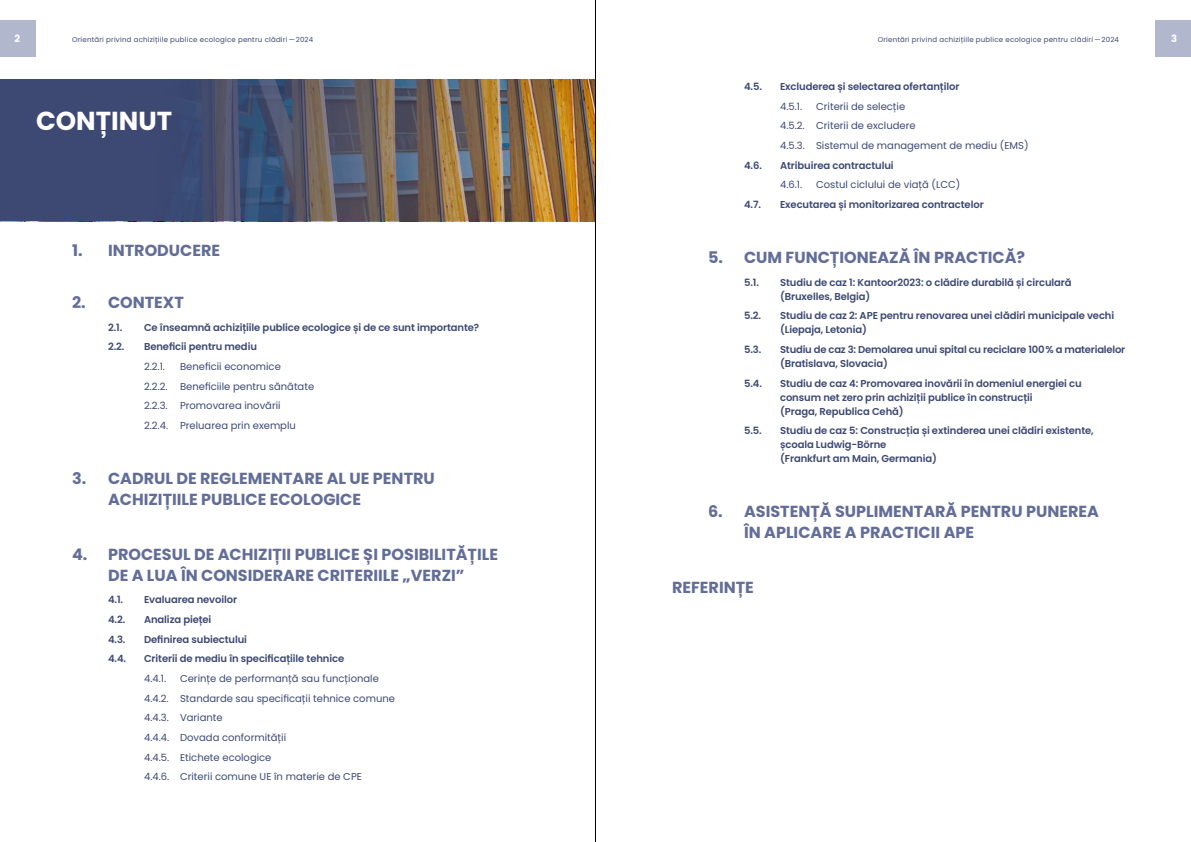
<style>
.page{position:relative;width:1191px;height:842px;background:#fff}
.page>*{position:absolute;margin:0;border:0;box-sizing:border-box;transform-origin:0 0}
.t1{font:700 26px "Poppins";color:#fff}
.t2{font:700 16px/21px "Poppins";color:#636e98}
.t3{font:600 10px/14px "Poppins";letter-spacing:-.01em;color:#3d4973}
.t4{font:10px/19.7px "Poppins";color:#3d4973}
.t5{font:700 10px "Poppins";color:#fff}
.t6{font:7px "Poppins";letter-spacing:.03em;color:#3d4973}
</style>
<div class="page">
<img style="left:0;top:80px;width:595px;height:141px">
<div style="left:0;top:20px;width:36px;height:36px;background:#b1b7cc"></div>
<div style="left:1155px;top:20px;width:36px;height:36px;background:#b1b7cc"></div>
<hr style="left:595px;top:0;width:1px;height:842px;background:#000">
<p class="t5" style="left:15px;top:33px;width:7px">2</p>
<p class="t6" style="left:72px;top:35px;width:243px">Orientări privind achizițiile publice ecologice pentru clădiri —2024</p>
<p class="t6" style="left:877px;top:35px;width:243px">Orientări privind achizițiile publice ecologice pentru clădiri —2024</p>
<p class="t5" style="left:1171px;top:33px;width:8px">3</p>
<h1 class="t1" style="left:36px;top:105px;width:138px">CONȚINUT</h1>
<h2 class="t2" style="left:72px;top:240px;width:150px">1. INTRODUCERE</h2>
<h2 class="t2" style="left:72px;top:292px;width:113px">2. CONTEXT</h2>
<p class="t3" style="left:108px;top:320px;width:16px">2.1.</p>
<p class="t3" style="left:144px;top:320px;width:337px">Ce înseamnă achizițiile publice ecologice și de ce sunt importante?</p>
<p class="t3" style="left:108px;top:340px;width:18px">2.2.</p>
<p class="t3" style="left:144px;top:340px;width:114px">Beneficii pentru mediu</p>
<p class="t4" style="left:144px;top:357px;width:22px">2.2.1.</p>
<p class="t4" style="left:144px;top:357px;width:172px;text-indent:36px">Beneficii economice<br>2.2.2. Beneficiile pentru sănătate<br>2.2.3. Promovarea inovării<br>2.2.4. Preluarea prin exemplu</p>
<h2 class="t2" style="left:108px;top:468px;width:328px;text-indent:-36px">3. CADRUL DE REGLEMENTARE AL UE PENTRU<br>ACHIZIȚIILE PUBLICE ECOLOGICE</h2>
<h2 class="t2" style="left:72px;top:544px;width:427px;text-align:center">4. PROCESUL DE ACHIZIȚII PUBLICE ȘI POSIBILITĂȚILE<br>DE A LUA ÎN CONSIDERARE CRITERIILE „VERZI”</h2>
<p class="t3" style="left:108px;top:593px;width:17px">4.1.</p>
<p class="t3" style="left:144px;top:593px;width:95px">Evaluarea nevoilor</p>
<p class="t3" style="left:108px;top:613px;width:19px">4.2.</p>
<p class="t3" style="left:144px;top:613px;width:69px">Analiza pieței</p>
<p class="t3" style="left:108px;top:632px;width:19px">4.3.</p>
<p class="t3" style="left:144px;top:632px;width:104px">Definirea subiectului</p>
<p class="t3" style="left:108px;top:652px;width:20px">4.4.</p>
<p class="t3" style="left:144px;top:652px;width:202px">Criterii de mediu în specificațiile tehnice</p>
<p class="t4" style="left:144px;top:669px;width:24px">4.4.1.</p>
<p class="t4" style="left:144px;top:669px;width:252px;text-indent:36px">Cerințe de performanță sau funcționale 4.4.2. Standarde sau specificații tehnice comune 4.4.3. Variante<br>4.4.4. Dovada conformității<br>4.4.5. Etichete ecologice<br>4.4.6. Criterii comune UE în materie de CPE</p>
<p class="t3" style="left:744px;top:80px;width:19px">4.5.</p>
<p class="t3" style="left:780px;top:80px;width:181px">Excluderea și selectarea ofertanților</p>
<p class="t4" style="left:780px;top:96px;width:24px">4.5.1.</p>
<p class="t4" style="left:780px;top:96px;width:250px;text-indent:36px">Criterii de selecție<br>4.5.2. Criterii de excludere<br>4.5.3. Sistemul de management de mediu (EMS)</p>
<p class="t3" style="left:744px;top:158px;width:19px">4.6.</p>
<p class="t3" style="left:780px;top:158px;width:115px">Atribuirea contractului</p>
<p class="t4" style="left:780px;top:175px;width:24px">4.6.1.</p>
<p class="t4" style="left:816px;top:175px;width:146px">Costul ciclului de viață (LCC)</p>
<p class="t3" style="left:744px;top:198px;width:18px">4.7.</p>
<p class="t3" style="left:780px;top:198px;width:205px">Executarea și monitorizarea contractelor</p>
<h2 class="t2" style="left:708px;top:247px;width:319px">5. CUM FUNCȚIONEAZĂ ÎN PRACTICĂ?</h2>
<p class="t3" style="left:744px;top:275px;width:16px">5.1.</p>
<p class="t3" style="left:780px;top:275px;width:293px">Studiu de caz 1: Kantoor2023: o clădire durabilă și circulară (Bruxelles, Belgia)</p>
<p class="t3" style="left:744px;top:309px;width:19px">5.2.</p>
<p class="t3" style="left:780px;top:309px;width:336px">Studiu de caz 2: APE pentru renovarea unei clădiri municipale vechi (Liepaja, Letonia)</p>
<p class="t3" style="left:744px;top:342px;width:19px">5.3.</p>
<p class="t3" style="left:780px;top:342px;width:347px">Studiu de caz 3: Demolarea unui spital cu reciclare 100% a materialelor (Bratislava, Slovacia)</p>
<p class="t3" style="left:744px;top:376px;width:19px">5.4.</p>
<p class="t3" style="left:780px;top:376px;width:303px">Studiu de caz 4: Promovarea inovării în domeniul energiei cu consum net zero prin achiziții publice în construcții<br>(Praga, Republica Cehă)</p>
<p class="t3" style="left:744px;top:424px;width:19px">5.5.</p>
<p class="t3" style="left:780px;top:424px;width:315px">Studiu de caz 5: Construcția și extinderea unei clădiri existente, școala Ludwig-Börne<br>(Frankfurt am Main, Germania)</p>
<h2 class="t2" style="left:744px;top:501px;width:356px;text-indent:-36px">6. ASISTENȚĂ SUPLIMENTARĂ PENTRU PUNEREA<br>ÎN APLICARE A PRACTICII APE</h2>
<h2 class="t2" style="left:672px;top:577px;width:83px">REFERINȚE</h2>
</div>
